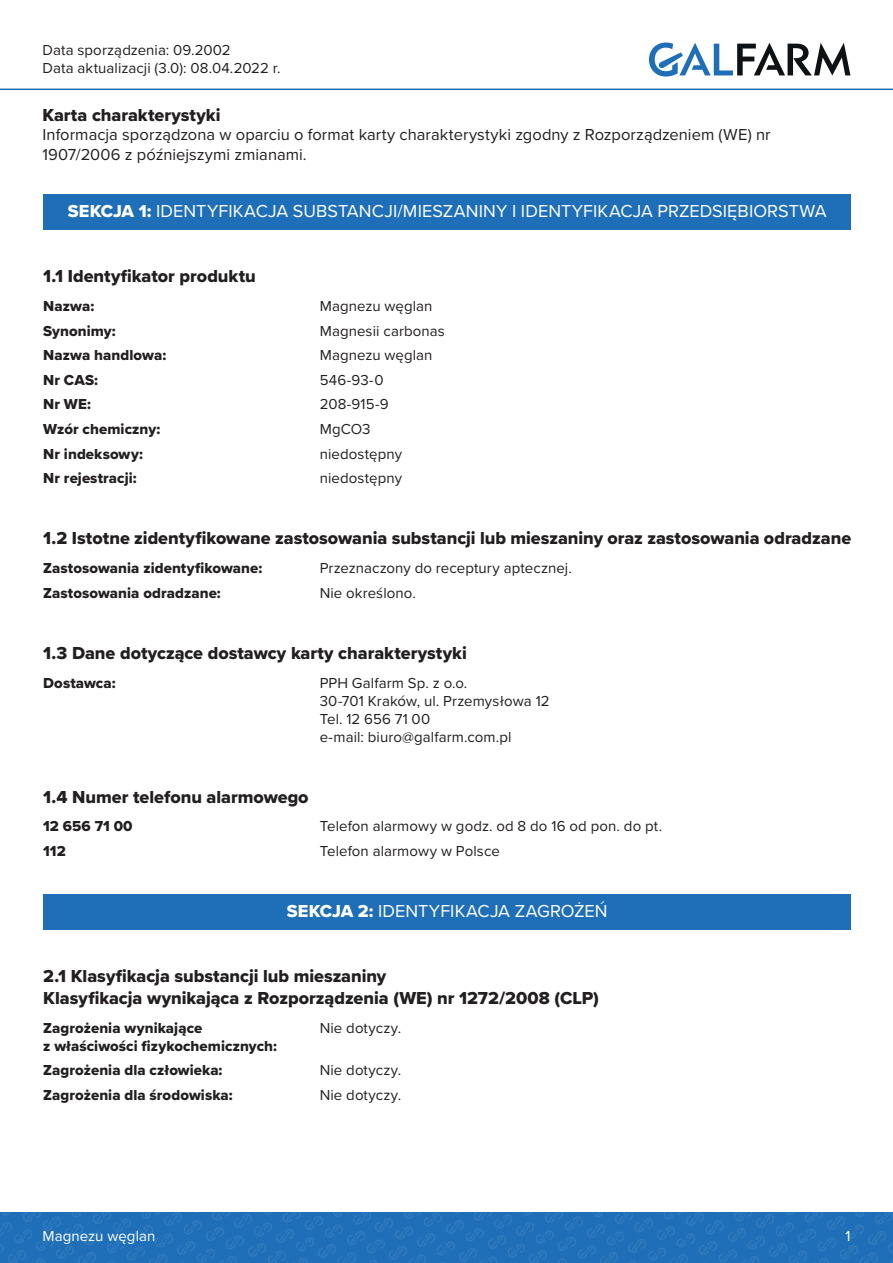
<style>
.page{position:relative;width:893px;height:1263px;background:#fff}
.page>*{position:absolute;margin:0;border:0;box-sizing:border-box;transform-origin:0 0}
.Punkty{font:18px "Proxima Nova Extrabld";color:#231f20}
.Sekcje{font:18px "Proxima Nova";letter-spacing:.005em;color:#fff}
.H1{font:18px "Proxima Nova Extrabld";color:#231f20}
.Styl_akapitowy_1{font:16.5px/19.8px "Proxima Nova";color:#231f20}
.Dzielowy{font:15px/18px "Proxima Nova";letter-spacing:.005em;color:#231f20}
.Dzielowy_lewa{font:15px/18px "Proxima Nova Extrabld";letter-spacing:.005em;color:#231f20}
.t1{font:15px "Proxima Nova";letter-spacing:.005em;color:#fff}
.s1{font-family:"Proxima Nova Extrabld"}
</style>
<div class="page">
<svg style="left:0;top:1212px;width:893px;height:51px;background:#2170b8"></svg>
<svg style="left:649px;top:43px;width:201px;height:34px"></svg>
<hr style="left:0;top:89px;width:893px;height:1px;background:#1f6fb8">
<div style="left:43px;top:194px;width:808px;height:35px;background:#1f6fb8"></div>
<div style="left:43px;top:894px;width:808px;height:35px;background:#1f6fb8"></div>
<p class="Dzielowy" style="left:43px;top:40px;width:239px">Data sporządzenia: 09.2002<br>Data aktualizacji (3.0): 08.04.2022 r.</p>
<p class="H1" style="left:43px;top:101px;width:179px">Karta charakterystyki</p>
<p class="Styl_akapitowy_1" style="left:43px;top:124px;width:730px">Informacja sporządzona w oparciu o format karty charakterystyki zgodny z Rozporządzeniem (WE) nr<br>1907/2006 z późniejszymi zmianami.</p>
<p class="Sekcje" style="left:68px;top:197px;width:760px"><span class="s1">SEKCJA 1:</span> IDENTYFIKACJA SUBSTANCJI/MIESZANINY I IDENTYFIKACJA PRZEDSIĘBIORSTWA</p>
<p class="Punkty" style="left:43px;top:263px;width:214px">1.1 Identyfikator produktu</p>
<p class="Dzielowy_lewa" style="left:43px;top:297px;width:53px">Nazwa:</p>
<p class="Dzielowy" style="left:320px;top:296px;width:114px">Magnezu węglan</p>
<p class="Dzielowy_lewa" style="left:43px;top:321px;width:74px">Synonimy:</p>
<p class="Dzielowy" style="left:320px;top:321px;width:127px">Magnesii carbonas</p>
<p class="Dzielowy_lewa" style="left:43px;top:346px;width:124px">Nazwa handlowa:</p>
<p class="Dzielowy" style="left:320px;top:346px;width:114px">Magnezu węglan</p>
<p class="Dzielowy_lewa" style="left:43px;top:371px;width:56px">Nr CAS:</p>
<p class="Dzielowy" style="left:320px;top:370px;width:65px">546-93-0</p>
<p class="Dzielowy_lewa" style="left:43px;top:395px;width:49px">Nr WE:</p>
<p class="Dzielowy" style="left:320px;top:395px;width:71px">208-915-9</p>
<p class="Dzielowy_lewa" style="left:43px;top:420px;width:118px">Wzór chemiczny:</p>
<p class="Dzielowy" style="left:320px;top:419px;width:52px">MgCO3</p>
<p class="Dzielowy_lewa" style="left:43px;top:444px;width:101px">Nr indeksowy:</p>
<p class="Dzielowy" style="left:320px;top:444px;width:84px">niedostępny</p>
<p class="Dzielowy_lewa" style="left:43px;top:469px;width:95px">Nr rejestracji:</p>
<p class="Dzielowy" style="left:320px;top:469px;width:84px">niedostępny</p>
<p class="Punkty" style="left:43px;top:525px;width:809px">1.2 Istotne zidentyfikowane zastosowania substancji lub mieszaniny oraz zastosowania odradzane</p>
<p class="Dzielowy_lewa" style="left:43px;top:559px;width:220px">Zastosowania zidentyfikowane:</p>
<p class="Dzielowy" style="left:320px;top:558px;width:254px">Przeznaczony do receptury aptecznej.</p>
<p class="Dzielowy_lewa" style="left:43px;top:583px;width:179px">Zastosowania odradzane:</p>
<p class="Dzielowy" style="left:320px;top:583px;width:98px">Nie określono.</p>
<p class="Punkty" style="left:43px;top:639px;width:425px">1.3 Dane dotyczące dostawcy karty charakterystyki</p>
<p class="Dzielowy_lewa" style="left:43px;top:673px;width:74px">Dostawca:</p>
<p class="Dzielowy" style="left:320px;top:673px;width:149px">PPH Galfarm Sp. z o.o.</p>
<p class="Dzielowy" style="left:320px;top:691px;width:231px">30-701 Kraków, ul. Przemysłowa 12</p>
<p class="Dzielowy" style="left:320px;top:709px;width:112px">Tel. 12 656 71 00</p>
<p class="Dzielowy" style="left:320px;top:727px;width:193px">e-mail: biuro@galfarm.com.pl</p>
<p class="Punkty" style="left:43px;top:783px;width:267px">1.4 Numer telefonu alarmowego</p>
<p class="Dzielowy_lewa" style="left:43px;top:817px;width:91px">12 656 71 00</p>
<p class="Dzielowy" style="left:320px;top:817px;width:344px">Telefon alarmowy w godz. od 8 do 16 od pon. do pt.</p>
<p class="Dzielowy_lewa" style="left:43px;top:842px;width:24px">112</p>
<p class="Dzielowy" style="left:320px;top:841px;width:182px">Telefon alarmowy w Polsce</p>
<p class="Sekcje" style="left:287px;top:898px;width:322px"><span class="s1">SEKCJA 2:</span> IDENTYFIKACJA ZAGROŻEŃ</p>
<p class="Punkty" style="left:43px;top:963px;width:345px">2.1 Klasyfikacja substancji lub mieszaniny</p>
<p class="Punkty" style="left:43px;top:984px;width:557px">Klasyfikacja wynikająca z Rozporządzenia (WE) nr 1272/2008 (CLP)</p>
<p class="Dzielowy_lewa" style="left:43px;top:1018px;width:235px">Zagrożenia wynikające<br>z właściwości fizykochemicznych:</p>
<p class="Dzielowy" style="left:320px;top:1018px;width:83px">Nie dotyczy.</p>
<p class="Dzielowy_lewa" style="left:43px;top:1061px;width:181px">Zagrożenia dla człowieka:</p>
<p class="Dzielowy" style="left:320px;top:1061px;width:83px">Nie dotyczy.</p>
<p class="Dzielowy_lewa" style="left:43px;top:1086px;width:191px">Zagrożenia dla środowiska:</p>
<p class="Dzielowy" style="left:320px;top:1085px;width:83px">Nie dotyczy.</p>
<p class="t1" style="left:43px;top:1224px;width:114px">Magnezu węglan</p>
<p class="t1" style="left:845px;top:1224px;width:7px">1</p>
</div>
